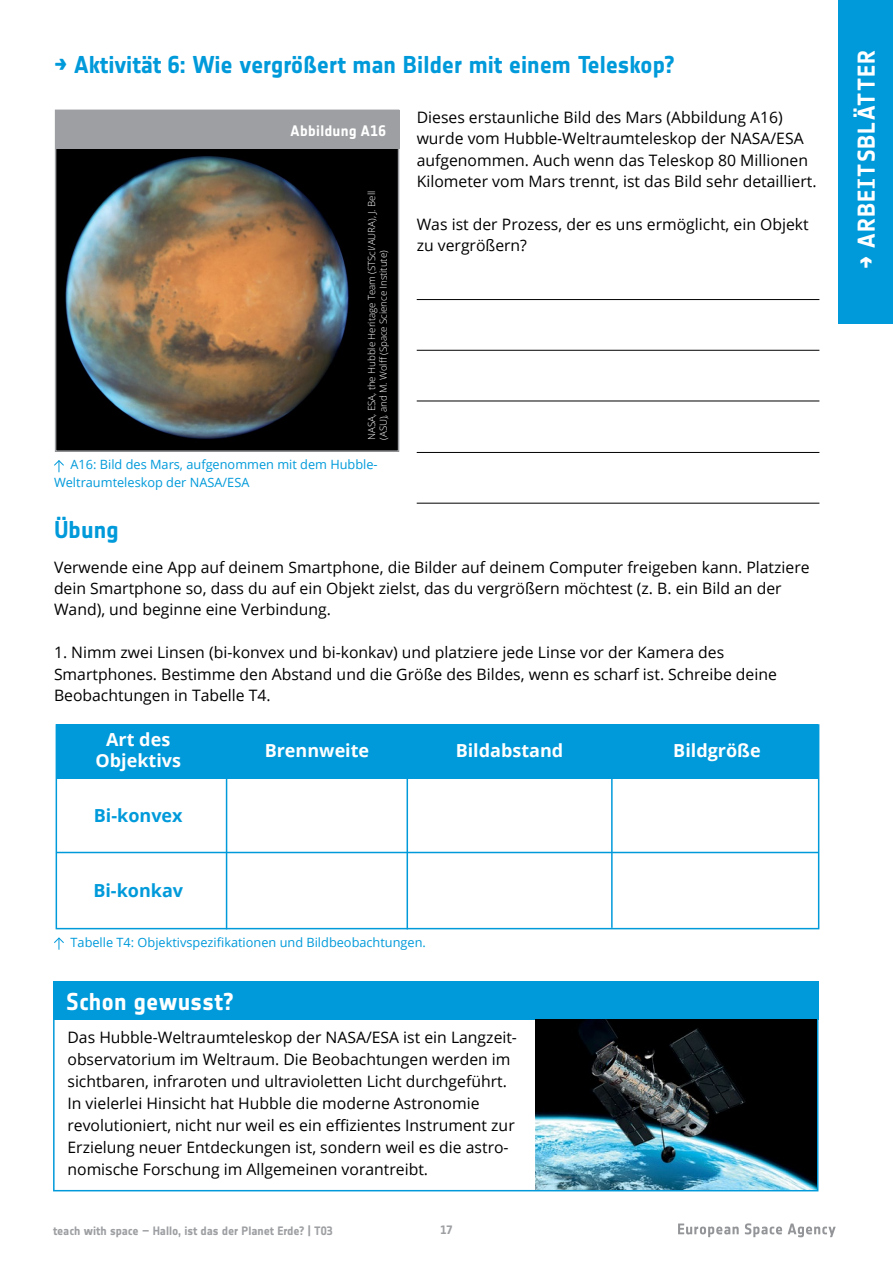
<style>
.page{position:relative;width:893px;height:1263px;background:#fff}
.page>*{position:absolute;margin:0;border:0;box-sizing:border-box;transform-origin:0 0}
.t1{font:700 24px "Notes Esa";letter-spacing:-.005em;color:#009ada}
.t2{font:700 24px "Notes Esa";letter-spacing:.03em;color:#fff}
.t3{font:700 24px "Notes Esa";letter-spacing:.005em;color:#fff}
.t4{font:700 18px/21.6px "Open Sans";color:#fff;text-align:center}
.t5{font:700 18px "Open Sans";color:#009ada}
.t6{font:15.75px/21.5px "Open Sans";color:#000}
.t7{font:700 15px "Notes Esa";letter-spacing:.02em;color:#fff}
.t8{font:12.75px/17.4px "Open Sans";color:#009ada}
.t9{font:700 12px "Notes Esa";letter-spacing:-.005em;color:#9d9fa2}
.t10{font:300 9.75px/11.7px "Open Sans";letter-spacing:-.005em;color:#fff}
</style>
<div class="page">
<div style="left:839px;top:0;width:54px;height:323px;background:#009ada"></div>
<svg style="left:678px;top:1223px;width:158px;height:14px"></svg>
<svg style="left:54px;top:460px;width:10px;height:12px"></svg>
<img style="left:58px;top:149px;width:338px;height:300px">
<div style="left:55px;top:110px;width:344px;height:342px;border:2px solid #9d9fa2"></div>
<div style="left:55px;top:111px;width:344px;height:38px;background:#9d9fa2"></div>
<hr style="left:417px;top:299px;width:402px;height:1px;background:#000">
<hr style="left:417px;top:350px;width:402px;height:1px;background:#000">
<hr style="left:417px;top:401px;width:402px;height:1px;background:#000">
<hr style="left:417px;top:452px;width:402px;height:1px;background:#000">
<hr style="left:417px;top:503px;width:402px;height:1px;background:#000">
<div style="left:53px;top:982px;width:766px;height:38px;background:#009ada"></div>
<img style="left:536px;top:1020px;width:281px;height:170px">
<div style="left:56px;top:724px;width:763px;height:205px;border:2px solid #009ada"></div>
<svg style="left:54px;top:937px;width:10px;height:13px"></svg>
<div style="left:57px;top:724px;width:761px;height:54px;background:#009ada"></div>
<hr style="left:56px;top:852px;width:762px;height:1px;background:#009ada">
<hr style="left:226px;top:778px;width:1px;height:151px;background:#009ada">
<hr style="left:407px;top:778px;width:1px;height:151px;background:#009ada">
<hr style="left:611px;top:776px;width:2px;height:152px;background:#009ada">
<h1 class="t1" style="left:54px;top:51px;width:623px">→ Aktivität 6: Wie vergrößert man Bilder mit einem Teleskop?</h1>
<p class="t7" style="left:291px;top:122px;width:97px">Abbildung A16</p>
<p class="t10" style="left:366px;top:440px;width:250px;rotate:-90deg">NASA, ESA, the Hubble Heritage Team (STScI/AURA), J. Bell (ASU), and M. Wolff (Space Science Institute)</p>
<p class="t8" style="left:54px;top:456px;width:324px;text-indent:17px">A16: Bild des Mars, aufgenommen mit dem Hubble-<br>Weltraumteleskop der NASA/ESA</p>
<p class="t6" style="left:417px;top:106px;width:401px">Dieses erstaunliche Bild des Mars (Abbildung A16) wurde vom Hubble-Weltraumteleskop der NASA/ESA aufgenommen. Auch wenn das Teleskop 80 Millionen Kilometer vom Mars trennt, ist das Bild sehr detailliert.</p>
<p class="t6" style="left:417px;top:213px;width:393px">Was ist der Prozess, der es uns ermöglicht, ein Objekt zu vergrößern?</p>
<h1 class="t1" style="left:54px;top:516px;width:66px">Übung</h1>
<p class="t6" style="left:54px;top:556px;width:757px">Verwende eine App auf deinem Smartphone, die Bilder auf deinem Computer freigeben kann. Platziere dein Smartphone so, dass du auf ein Objekt zielst, das du vergrößern möchtest (z. B. ein Bild an der<br>Wand), und beginne eine Verbindung.</p>
<p class="t6" style="left:54px;top:641px;width:724px">1. Nimm zwei Linsen (bi-konvex und bi-konkav) und platziere jede Linse vor der Kamera des<br>Smartphones. Bestimme den Abstand und die Größe des Bildes, wenn es scharf ist. Schreibe deine<br>Beobachtungen in Tabelle T4.</p>
<p class="t4" style="left:96px;top:728px;width:87px">Art des<br>Objektivs</p>
<p class="t5" style="left:94px;top:803px;width:90px">Bi-konvex</p>
<p class="t5" style="left:93px;top:878px;width:91px">Bi-konkav</p>
<p class="t4" style="left:265px;top:739px;width:106px">Brennweite</p>
<p class="t4" style="left:456px;top:739px;width:109px">Bildabstand</p>
<p class="t4" style="left:673px;top:739px;width:89px">Bildgröße</p>
<p class="t8" style="left:71px;top:933px;width:357px">Tabelle T4: Objektivspezifikationen und Bildbeobachtungen.</p>
<h1 class="t3" style="left:66px;top:988px;width:169px">Schon gewusst?</h1>
<p class="t6" style="left:67px;top:1026px;width:451px;line-height:22px">Das Hubble-Weltraumteleskop der NASA/ESA ist ein Langzeit&shy;observatorium im Weltraum. Die Beobachtungen werden im sichtbaren, infraroten und ultravioletten Licht durchgeführt.<br>In vielerlei Hinsicht hat Hubble die moderne Astronomie revolutioniert, nicht nur weil es ein effizientes Instrument zur Erzielung neuer Entdeckungen ist, sondern weil es die astro&shy;nomische Forschung im Allgemeinen vorantreibt.</p>
<p class="t9" style="left:53px;top:1224px;width:281px">teach with space – Hallo, ist das der Planet Erde? | T03</p>
<p class="t9" style="left:440px;top:1223px;width:13px">17</p>
<h1 class="t2" style="left:852px;top:269px;width:221px;rotate:-90deg">→ ARBEITSBLÄTTER</h1>
</div>
